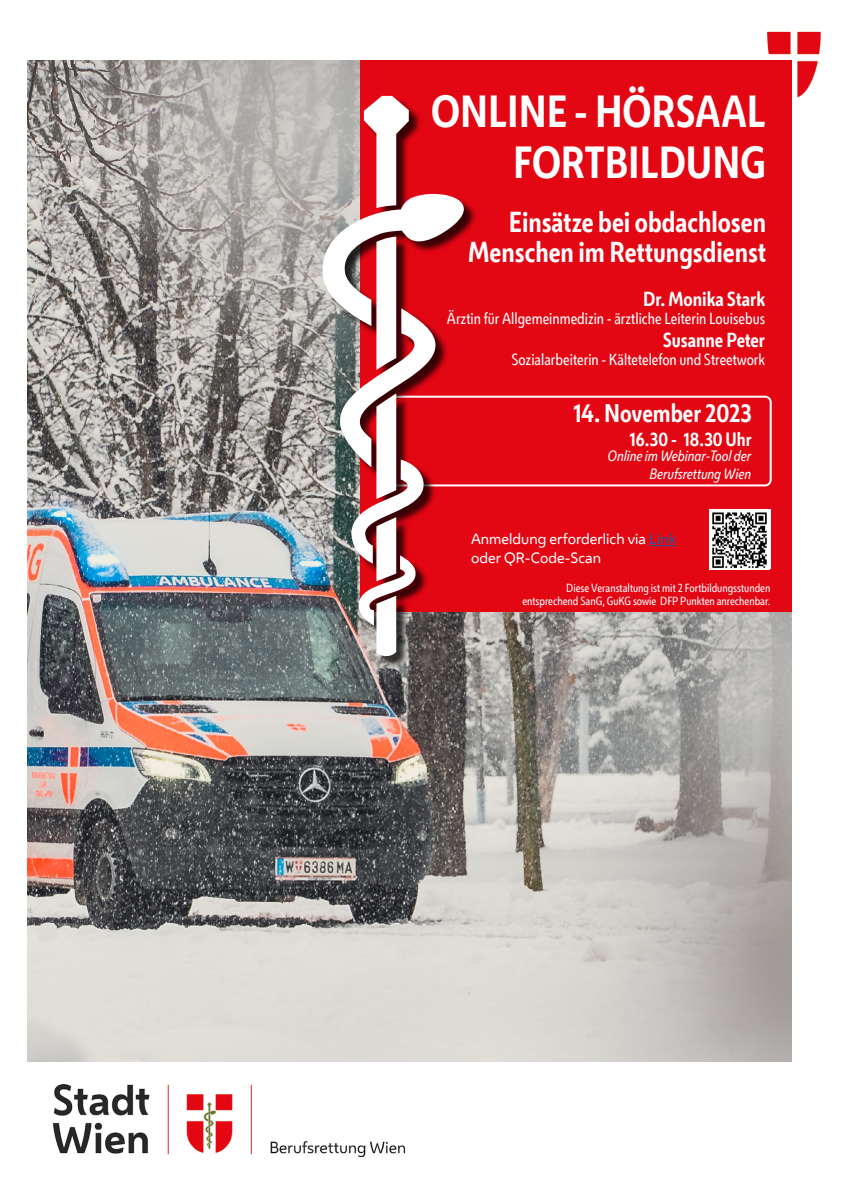
<style>
.page{position:relative;width:842px;height:1191px;background:#fff}
.page>*{position:absolute;margin:0;border:0;box-sizing:border-box;transform-origin:0 0}
.t1{font:700 42px/50.4px "Wiener Melange Cd";color:#fff;text-align:right}
.t2{font:700 27px/30px "Wiener Melange Cd";color:#fff;text-align:right}
.t3{font:700 24px "Wiener Melange Cd";color:#fff}
.t4{font:700 19px "Wiener Melange Cd Office";color:#fff}
.t5{font:700 18px "Wiener Melange Cd";color:#fff}
.t6{font:15px "Wiener Melange Cd Office";color:#fff}
.t7{font:14px/19px "Wiener Melange Office";color:#fff}
.t8{font:italic 14px/18px "Wiener Melange Cd";color:#fff;text-align:right}
.t9{font:11px/13.2px "Wiener Melange Cd";color:#fff;text-align:right}
.s1{color:#275b9b}
</style>
<div class="page">
<img style="left:28px;top:61px;width:763px;height:1001px">
<img style="left:767px;top:31px;width:54px;height:68px">
<div style="left:360px;top:61px;width:431px;height:551px;background:#e30613"></div>
<svg style="left:649px;top:545px;width:27px;height:1px"></svg>
<img style="left:53px;top:1084px;width:353px;height:72px">
<div style="left:389px;top:396px;width:383px;height:90px;border:2px solid #fff;border-radius:6px"></div>
<div style="left:709px;top:509px;width:62px;height:60px;background:#fff"></div>
<img style="left:712px;top:512px;width:55px;height:56px">
<svg style="left:316px;top:96px;width:169px;height:562px"></svg>
<h1 class="t1" style="left:431px;top:86px;width:336px">ONLINE - HÖRSAAL<br>FORTBILDUNG</h1>
<h2 class="t2" style="left:468px;top:207px;width:299px">Einsätze bei obdachlosen<br>Menschen im Rettungsdienst</h2>
<p class="t4" style="left:643px;top:286px;width:123px">Dr. Monika Stark</p>
<p class="t6" style="left:447px;top:308px;width:320px">Ärztin für Allgemeinmedizin - ärztliche Leiterin Louisebus</p>
<p class="t4" style="left:663px;top:327px;width:104px">Susanne Peter</p>
<p class="t6" style="left:511px;top:349px;width:255px">Sozialarbeiterin - Kältetelefon und Streetwork</p>
<h3 class="t3" style="left:573px;top:397px;width:181px">14. November 2023</h3>
<p class="t5" style="left:629px;top:427px;width:124px">16.30 - 18.30 Uhr</p>
<p class="t8" style="left:608px;top:447px;width:145px">Online im Webinar-Tool der<br>Berufsrettung Wien</p>
<p class="t7" style="left:471px;top:529px;width:207px">Anmeldung erforderlich via <span class="s1">Link </span>oder QR-Code-Scan</p>
<p class="t9" style="left:522px;top:581px;width:249px">Diese Veranstaltung ist mit 2 Fortbildungsstunden entsprechend SanG, GuKG sowie DFP Punkten anrechenbar.</p>
</div>
